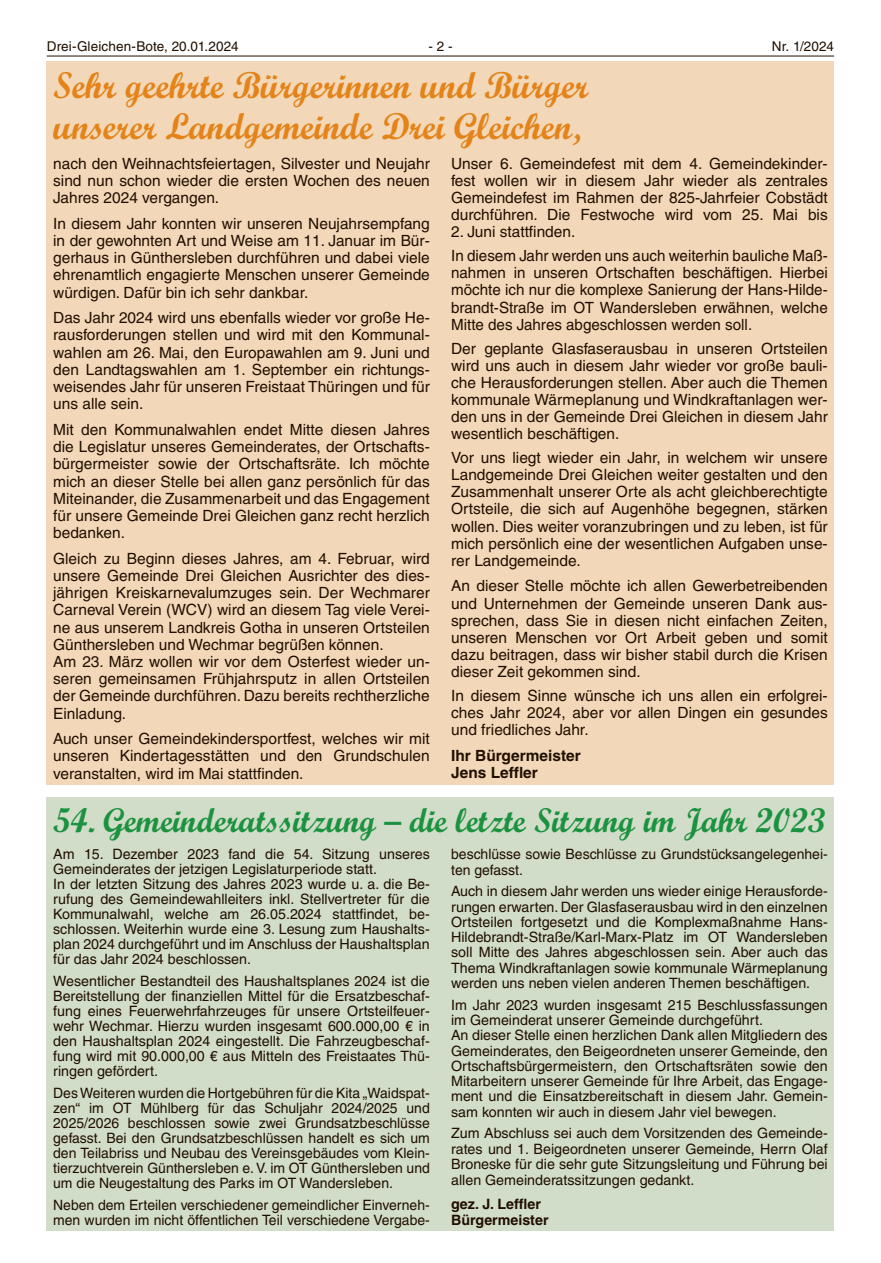
<style>
.page{position:relative;width:881px;height:1263px;background:#fff}
.page>*{position:absolute;margin:0;border:0;box-sizing:border-box;transform-origin:0 0}
.t1{font:700 37.5px/41.2px "Script";color:#e48319}
.t2{font:700 34.5px "Script";color:#1b923f}
.t3{font:15.45px/17.2px "Helvetica LT";color:#200e00;text-align:justify}
.t4{font:700 15.45px/17.1px "Helvetica LT";color:#200e00}
.t5{font:14.25px/15px "Helvetica LT";color:#200e00}
.t6{font:700 14.25px/15.8px "Helvetica LT";color:#200e00}
.t7{font:13.5px "Helvetica LT";letter-spacing:.01em;color:#200e00}
</style>
<div class="page">
<hr style="left:47px;top:56px;width:786px;height:1px;background:#200e00">
<div style="left:47px;top:62px;width:786px;height:723px;background:#f2d8b8"></div>
<div style="left:47px;top:798px;width:786px;height:433px;background:#d1ddc8"></div>
<p class="t7" style="left:47px;top:38px;width:193px">Drei-Gleichen-Bote, 20.01.2024</p>
<p class="t7" style="left:428px;top:38px;width:26px">- 2 -</p>
<p class="t7" style="left:771px;top:38px;width:63px">Nr. 1/2024</p>
<h1 class="t1" style="left:53px;top:64px;width:536px">Sehr geehrte Bürgerinnen und Bürger unserer Landgemeinde Drei Gleichen,</h1>
<p class="t3" style="left:53px;top:155px;width:378px">nach den Weihnachtsfeiertagen, Silvester und Neujahr sind nun schon wieder die ersten Wochen des neuen Jahres 2024 vergangen.</p>
<p class="t3" style="left:53px;top:215px;width:378px">In diesem Jahr konnten wir unseren Neujahrsempfang in der gewohnten Art und Weise am 11. Januar im Bür&shy;gerhaus in Günthersleben durchführen und dabei viele ehrenamtlich engagierte Menschen unserer Gemeinde würdigen. Dafür bin ich sehr dankbar.</p>
<p class="t3" style="left:53px;top:309px;width:378px">Das Jahr 2024 wird uns ebenfalls wieder vor große He&shy;rausforderungen stellen und wird mit den Kommunal&shy;wahlen am 26. Mai, den Europawahlen am 9. Juni und den Landtagswahlen am 1. September ein richtungs&shy;weisendes Jahr für unseren Freistaat Thüringen und für uns alle sein.</p>
<p class="t3" style="left:53px;top:421px;width:378px">Mit den Kommunalwahlen endet Mitte diesen Jahres die Legislatur unseres Gemeinderates, der Ortschafts&shy;bürgermeister sowie der Ortschaftsräte. Ich möchte mich an dieser Stelle bei allen ganz persönlich für das Miteinander, die Zusammenarbeit und das Engagement für unsere Gemeinde Drei Gleichen ganz recht herzlich bedanken.</p>
<p class="t3" style="left:53px;top:550px;width:378px;text-align:left">Gleich zu Beginn dieses Jahres, am 4. Februar, wird unsere Gemeinde Drei Gleichen Ausrichter des dies&shy;jährigen Kreiskarnevalumzuges sein. Der Wechmarer Carneval Verein (WCV) wird an diesem Tag viele Verei&shy;ne aus unserem Landkreis Gotha in unseren Ortsteilen Günthersleben und Wechmar begrüßen können.<br>Am 23. März wollen wir vor dem Osterfest wieder un&shy;seren gemeinsamen Frühjahrsputz in allen Ortsteilen der Gemeinde durchführen. Dazu bereits rechtherzliche Einladung.</p>
<p class="t3" style="left:53px;top:730px;width:378px">Auch unser Gemeindekindersportfest, welches wir mit unseren Kindertagesstätten und den Grundschulen veranstalten, wird im Mai stattfinden.</p>
<p class="t3" style="left:451px;top:155px;width:378px">Unser 6. Gemeindefest mit dem 4. Gemeindekinder&shy;fest wollen wir in diesem Jahr wieder als zentrales Gemeindefest im Rahmen der 825-Jahrfeier Cobstädt durchführen. Die Festwoche wird vom 25. Mai bis</p>
<p class="t3" style="left:451px;top:220px;width:378px;line-height:23.9px">2. Juni stattfinden.<br>In diesem Jahr werden uns auch weiterhin bauliche Maß-</p>
<p class="t3" style="left:451px;top:264px;width:378px">nahmen in unseren Ortschaften beschäftigen. Hierbei möchte ich nur die komplexe Sanierung der Hans-Hilde&shy;brandt-Straße im OT Wandersleben erwähnen, welche Mitte des Jahres abgeschlossen werden soll.</p>
<p class="t3" style="left:451px;top:340px;width:378px">Der geplante Glasfaserausbau in unseren Ortsteilen wird uns auch in diesem Jahr wieder vor große bauli&shy;che Herausforderungen stellen. Aber auch die Themen kommunale Wärmeplanung und Windkraftanlagen wer&shy;den uns in der Gemeinde Drei Gleichen in diesem Jahr wesentlich beschäftigen.</p>
<p class="t3" style="left:451px;top:449px;width:378px">Vor uns liegt wieder ein Jahr, in welchem wir unsere Landgemeinde Drei Gleichen weiter gestalten und den Zusammenhalt unserer Orte als acht gleichberechtigte Ortsteile, die sich auf Augenhöhe begegnen, stärken wollen. Dies weiter voranzubringen und zu leben, ist für mich persönlich eine der wesentlichen Aufgaben unse&shy;rer Landgemeinde.</p>
<p class="t3" style="left:451px;top:577px;width:378px">An dieser Stelle möchte ich allen Gewerbetreibenden und Unternehmen der Gemeinde unseren Dank aus&shy;sprechen, dass Sie in diesen nicht einfachen Zeiten, unseren Menschen vor Ort Arbeit geben und somit dazu beitragen, dass wir bisher stabil durch die Krisen dieser Zeit gekommen sind.</p>
<p class="t3" style="left:451px;top:687px;width:378px">In diesem Sinne wünsche ich uns allen ein erfolgrei&shy;ches Jahr 2024, aber vor allen Dingen ein gesundes und friedliches Jahr.</p>
<p class="t4" style="left:451px;top:747px;width:131px">Ihr Bürgermeister<br>Jens Leffler</p>
<h2 class="t2" style="left:53px;top:799px;width:773px">54. Gemeinderatssitzung – die letzte Sitzung im Jahr 2023</h2>
<p class="t5" style="left:53px;top:847px;width:378px">Am 15. Dezember 2023 fand die 54. Sitzung unseres Gemeinderates der jetzigen Legislaturperiode statt.<br>In der letzten Sitzung des Jahres 2023 wurde u. a. die Be&shy;rufung des Gemeindewahlleiters inkl. Stellvertreter für die Kommunalwahl, welche am 26.05.2024 stattfindet, be&shy;schlossen. Weiterhin wurde eine 3. Lesung zum Haushalts&shy;plan 2024 durchgeführt und im Anschluss der Haushaltsplan für das Jahr 2024 beschlossen.</p>
<p class="t5" style="left:53px;top:973px;width:378px;text-align:justify">Wesentlicher Bestandteil des Haushaltsplanes 2024 ist die Bereitstellung der finanziellen Mittel für die Ersatzbeschaf&shy;fung eines Feuerwehrfahrzeuges für unsere Ortsteilfeuer&shy;wehr Wechmar. Hierzu wurden insgesamt 600.000,00 € in den Haushaltsplan 2024 eingestellt. Die Fahrzeugbeschaf&shy;fung wird mit 90.000,00 € aus Mitteln des Freistaates Thü&shy;ringen gefördert.</p>
<p class="t5" style="left:53px;top:1085px;width:378px;text-align:justify">Des Weiteren wurden die Hortgebühren für die Kita „Waidspat&shy;zen“ im OT Mühlberg für das Schuljahr 2024/2025 und 2025/2026 beschlossen sowie zwei Grundsatzbeschlüsse gefasst. Bei den Grundsatzbeschlüssen handelt es sich um den Teilabriss und Neubau des Vereinsgebäudes vom Klein&shy;tierzuchtverein Günthersleben e. V. im OT Günthersleben und um die Neugestaltung des Parks im OT Wandersleben.</p>
<p class="t5" style="left:53px;top:1197px;width:378px">Neben dem Erteilen verschiedener gemeindlicher Einverneh&shy;men wurden im nicht öffentlichen Teil verschiedene Vergabe-</p>
<p class="t5" style="left:451px;top:846px;width:378px">beschlüsse sowie Beschlüsse zu Grundstücksangelegenhei&shy;ten gefasst.</p>
<p class="t5" style="left:451px;top:884px;width:378px;text-align:justify">Auch in diesem Jahr werden uns wieder einige Herausforde&shy;rungen erwarten. Der Glasfaserausbau wird in den einzelnen Ortsteilen fortgesetzt und die Komplexmaßnahme Hans-Hildebrandt-Straße/Karl-Marx-Platz im OT Wandersleben soll Mitte des Jahres abgeschlossen sein. Aber auch das Thema Windkraftanlagen sowie kommunale Wärmeplanung werden uns neben vielen anderen Themen beschäftigen.</p>
<p class="t5" style="left:451px;top:997px;width:378px">Im Jahr 2023 wurden insgesamt 215 Beschlussfassungen im Gemeinderat unserer Gemeinde durchgeführt.<br>An dieser Stelle einen herzlichen Dank allen Mitgliedern des Gemeinderates, den Beigeordneten unserer Gemeinde, den Ortschaftsbürgermeistern, den Ortschaftsräten sowie den Mitarbeitern unserer Gemeinde für Ihre Arbeit, das Engage&shy;ment und die Einsatzbereitschaft in diesem Jahr. Gemein&shy;sam konnten wir auch in diesem Jahr viel bewegen.</p>
<p class="t5" style="left:451px;top:1126px;width:378px;line-height:15.5px;text-align:justify">Zum Abschluss sei auch dem Vorsitzenden des Gemeinde&shy;rates und 1. Beigeordneten unserer Gemeinde, Herrn Olaf Broneske für die sehr gute Sitzungsleitung und Führung bei allen Gemeinderatssitzungen gedankt.</p>
<p class="t6" style="left:451px;top:1196px;width:99px">gez. J. Leffler<br>Bürgermeister</p>
</div>
